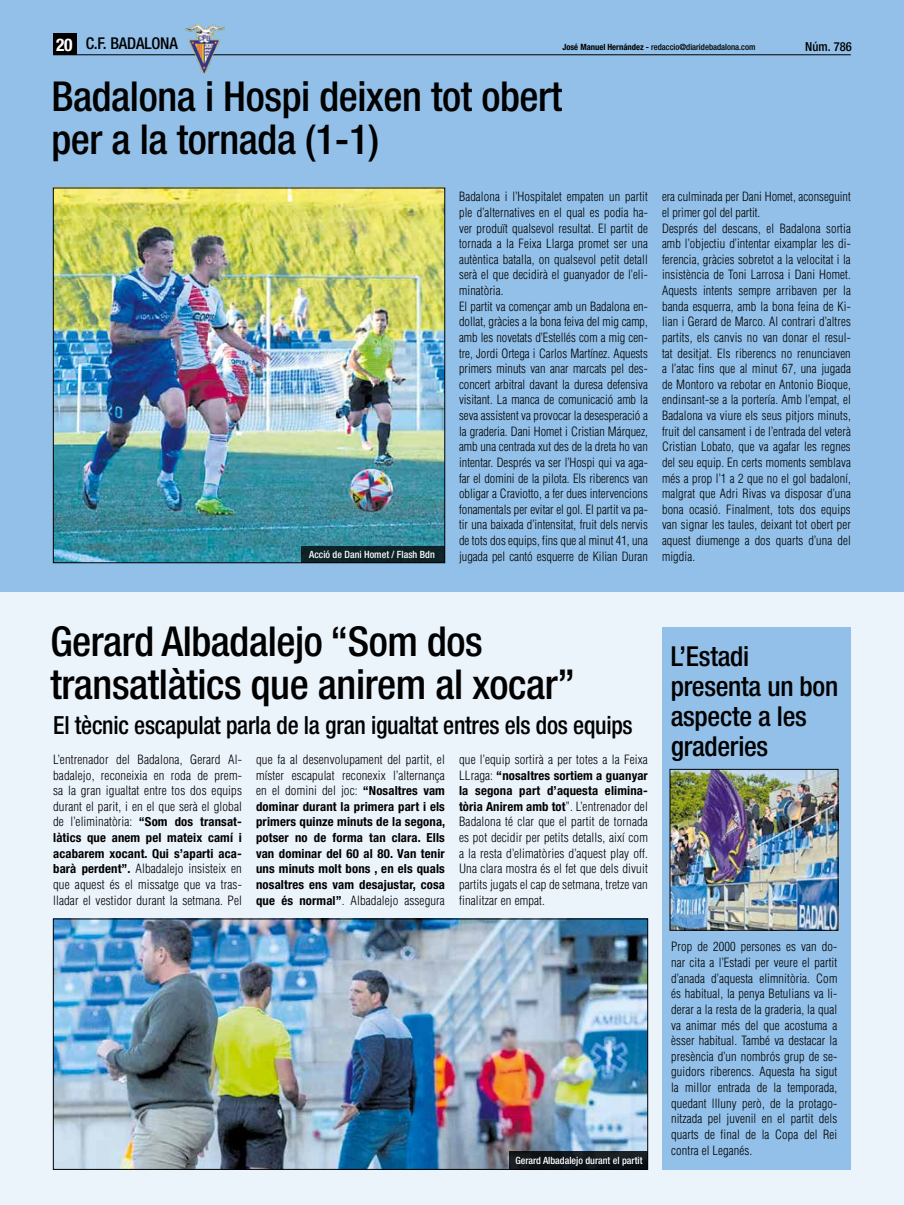
<style>
.page{position:relative;width:904px;height:1205px;background:#fff}
.page>*{position:absolute;margin:0;border:0;box-sizing:border-box;transform-origin:0 0}
.t1{font:500 condensed 41.25px/43.8px "Helvetica Neue";letter-spacing:-.01em;color:#000}
.t2{font:500 condensed 27.5px/30px "Helvetica Neue";letter-spacing:-.01em;color:#000}
.t3{font:500 condensed 25px "Helvetica Neue";letter-spacing:-.01em;color:#000;scale:.95 1}
.t4{font:500 condensed 16.25px "Helvetica Neue";letter-spacing:-.01em;color:#000}
.t5{font:300 condensed 12.5px/15.6px "Helvetica";letter-spacing:.01em;color:#000;text-align:justify}
.t6{font:700 condensed 12.5px/15.6px "Helvetica Neue";letter-spacing:.01em;color:#000;text-align:justify}
.t7{font:500 condensed 12.5px "Helvetica Neue";color:#000}
.t8{font:500 condensed 10px "Helvetica Neue";color:#fff}
.t9{font:500 condensed 8.62px "Helvetica Neue";color:#000}
.s1{font-weight:700;font-size:17.5px;color:#fff}
.s2{font-weight:700}
.s3{font-family:"Helvetica Neue";font-weight:700}
.s4{font-family:"Helvetica";font-weight:300}
</style>
<div class="page">
<div style="left:0;top:0;width:904px;height:593px;background:#92c0e8"></div>
<div style="left:0;top:592px;width:904px;height:613px;background:#ebf3fb"></div>
<img style="left:55px;top:190px;width:388px;height:371px">
<div style="left:301px;top:546px;width:144px;height:17px;background:#0d2327"></div>
<div style="left:53px;top:34px;width:24px;height:21px;background:#000"></div>
<hr style="left:53px;top:54px;width:797px;height:1px;background:#000">
<img style="left:184px;top:24px;width:40px;height:50px">
<img style="left:55px;top:921px;width:591px;height:246px">
<div style="left:53px;top:919px;width:595px;height:250px;border:1px solid #000"></div>
<div style="left:509px;top:1151px;width:138px;height:18px;background:linear-gradient(to right,#13161b,#0e161b)"></div>
<div style="left:662px;top:627px;width:188px;height:542px;background:#92c0e8"></div>
<img style="left:672px;top:771px;width:164px;height:157px">
<div style="left:670px;top:769px;width:168px;height:161px;border:1px solid #000"></div>
<h3 class="t4" style="left:56px;top:34px;width:123px"><span class="s1">20</span> C.F. BADALONA</h3>
<p class="t9" style="left:562px;top:41px;width:194px"><span class="s2">José Manuel Hernández -</span> redaccio@diaridebadalona.com</p>
<p class="t7" style="left:805px;top:39px;width:48px">Núm. 786</p>
<h1 class="t1" style="left:51px;top:74px;width:512px">Badalona i Hospi deixen tot obert per a la tornada (1-1)</h1>
<p class="t5" style="left:459px;top:189px;width:190px;text-align:left">Badalona i l’Hospitalet empaten un partit ple d’alternatives en el qual es podia ha&shy;ver produït qualsevol resultat. El partit de tornada a la Feixa Llarga promet ser una autèntica batalla, on qualsevol petit detall serà el que decidirà el guanyador de l’eli&shy;minatòria.<br>El partit va començar amb un Badalona en&shy;dollat, gràcies a la bona feiva del mig camp, amb les novetats d’Estellés com a mig cen&shy;tre, Jordi Ortega i Carlos Martínez. Aquests primers minuts van anar marcats pel des&shy;concert arbitral davant la duresa defensiva visitant. La manca de comunicació amb la seva assistent va provocar la desesperació a la graderia. Dani Homet i Cristian Márquez, amb una centrada xut des de la dreta ho van intentar. Després va ser l’Hospi qui va aga&shy;far el domini de la pilota. Els riberencs van obligar a Craviotto, a fer dues intervencions fonamentals per evitar el gol. El partit va pa&shy;tir una baixada d’intensitat, fruit dels nervis de tots dos equips, fins que al minut 41, una jugada pel cantó esquerre de Kilian Duran</p>
<p class="t8" style="left:309px;top:548px;width:127px">Acció de Dani Homet / Flash Bdn</p>
<p class="t5" style="left:662px;top:189px;width:190px;text-align:left">era culminada per Dani Homet, aconseguint el primer gol del partit.<br>Després del descans, el Badalona sortia amb l’objectiu d’intentar eixamplar les di&shy;ferencia, gràcies sobretot a la velocitat i la insistència de Toni Larrosa i Dani Homet.<br>Aquests intents sempre arribaven per la banda esquerra, amb la bona feina de Ki&shy;lian i Gerard de Marco. Al contrari d’altres partits, els canvis no van donar el resul&shy;tat desitjat. Els riberencs no renunciaven a l’atac fins que al minut 67, una jugada de Montoro va rebotar en Antonio Bioque, endinsant-se a la portería. Amb l’empat, el Badalona va viure els seus pitjors minuts, fruit del cansament i de l’entrada del veterà Cristian Lobato, que va agafar les regnes del seu equip. En certs moments semblava més a prop l’1 a 2 que no el gol badaloní, malgrat que Adri Rivas va disposar d’una bona ocasió. Finalment, tots dos equips van signar les taules, deixant tot obert per aquest diumenge a dos quarts d’una del migdia.</p>
<h1 class="t1" style="left:50px;top:618px;width:526px">Gerard Albadalejo “Som dos transatlàtics que anirem al xocar”</h1>
<h3 class="t3" style="left:53px;top:711px;width:611px">El tècnic escapulat parla de la gran igualtat entres els dos equips</h3>
<p class="t5" style="left:53px;top:751px;width:190px">L’entrenador del Badalona, Gerard Al&shy;badalejo, reconeixia en roda de prem&shy;sa la gran igualtat entre tos dos equips durant el parit, i en el que serà el global de l’eliminatòria: <span class="s3">“Som dos transat-</span></p>
<p class="t6" style="left:53px;top:829px;width:190px">làtics que anem pel mateix camí i acabarem xocant. Qui s’aparti aca-</p>
<p class="t5" style="left:53px;top:861px;width:190px"><span class="s3">barà perdent”.</span> Albadalejo insisteix en que aquest és el missatge que va tras&shy;lladar el vestidor durant la setmana. Pel</p>
<p class="t5" style="left:256px;top:751px;width:190px">que fa al desenvolupament del partit, el míster escapulat reconexix l’alternança en el domini del joc: <span class="s3">“Nosaltres vam</span></p>
<p class="t6" style="left:256px;top:798px;width:191px">dominar durant la primera part i els primers quinze minuts de la segona, potser no de forma tan clara. Ells van dominar del 60 al 80. Van tenir uns minuts molt bons , en els quals nosaltres ens vam desajustar, cosa</p>
<p class="t5" style="left:256px;top:892px;width:190px"><span class="s3">que és normal”</span>. Albadalejo assegura</p>
<p class="t5" style="left:459px;top:751px;width:190px">que l’equip sortirà a per totes a la Feixa</p>
<p class="t6" style="left:459px;top:767px;width:190px"><span class="s4">LLraga:</span> “nosaltres sortiem a guanyar la segona part d’aquesta elimina&shy;tòria Anirem amb tot<span class="s4">”. L’entrenador del</span></p>
<p class="t5" style="left:459px;top:814px;width:190px">Badalona té clar que el partit de tornada es pot decidir per petits detalls, així com a la resta d’elimatòries d’aquest play off.<br>Una clara mostra és el fet que dels divuit partits jugats el cap de setmana, tretze van finalitzar en empat.</p>
<p class="t8" style="left:515px;top:1155px;width:128px">Gerard Albadalejo durant el partit</p>
<h2 class="t2" style="left:670px;top:641px;width:169px">L’Estadi presenta un bon aspecte a les graderies</h2>
<p class="t5" style="left:671px;top:939px;width:168px">Prop de 2000 persones es van do&shy;nar cita a l’Estadi per veure el partit d’anada d’aquesta elimnitòria. Com és habitual, la penya Betulians va li&shy;derar a la resta de la graderia, la qual va animar més del que acostuma a èsser habitual. També va destacar la presència d’un nombrós grup de se&shy;guidors riberencs. Aquesta ha sigut la millor entrada de la temporada, quedant llluny però, de la protago&shy;nitzada pel juvenil en el partit dels quarts de final de la Copa del Rei contra el Leganés.</p>
</div>
